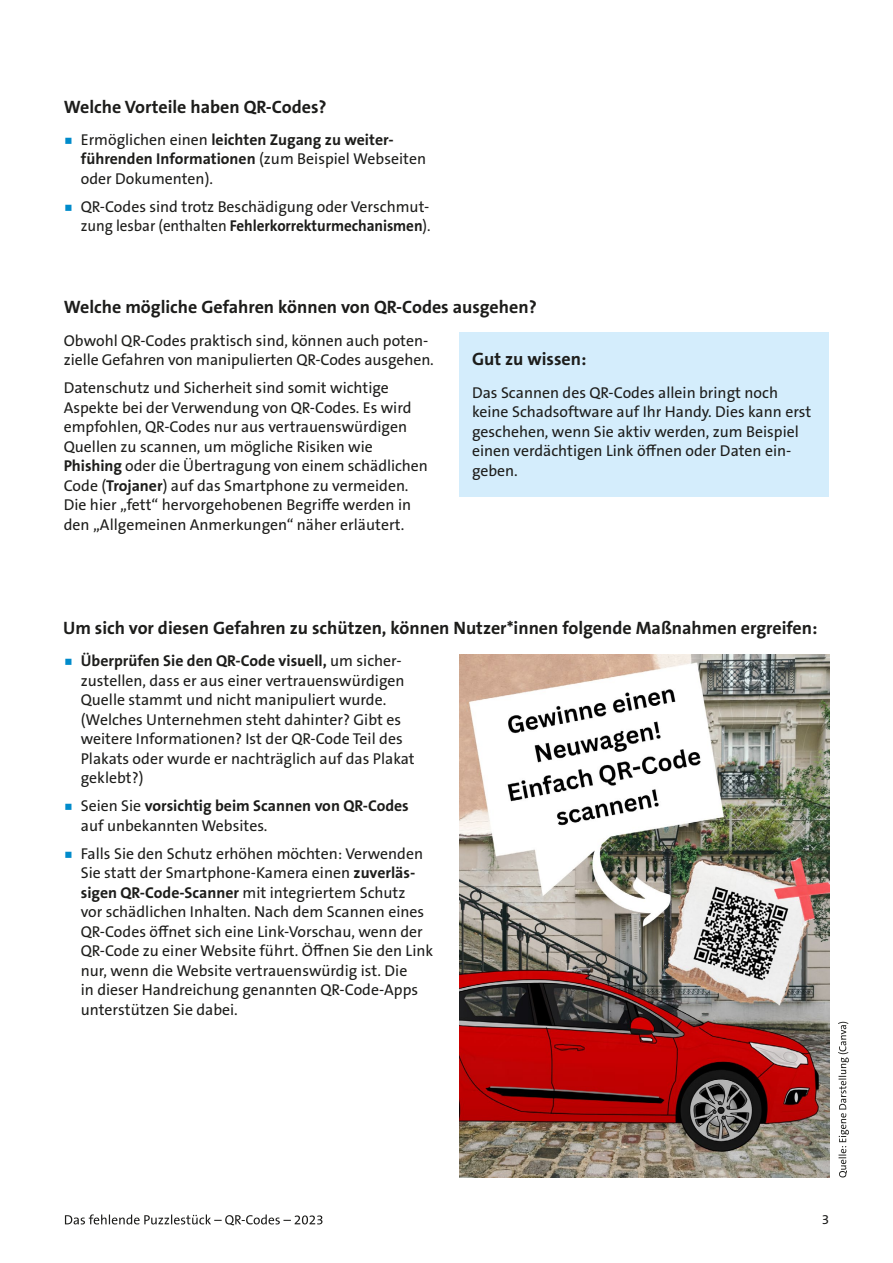
<style>
.page{position:relative;width:893px;height:1263px;background:#fff}
.page>*{position:absolute;margin:0;border:0;box-sizing:border-box;transform-origin:0 0}
.t1{font:700 18px "The Sans B W7";color:#1d1d1b}
.li{font:15.75px/19.5px "The Sans B W5 Plain";color:#1d1d1b}
.li-2{font:700 15.75px/19.5px "The Sans B W7";color:#1d1d1b}
.t2{font:13.5px "The Sans B W5 Plain";color:#1d1d1b}
.s1{font-family:"Montserrat";font-weight:600;color:#008bcb}
.s2{font-family:"The Sans B W7";font-weight:700}
.s3{font-family:"The Sans B W5 Plain";font-weight:400}
</style>
<div class="page">
<svg style="left:65px;top:1214px;width:257px;height:11px"></svg>
<div style="left:459px;top:332px;width:370px;height:164px;background:#d4edfc"></div>
<svg style="left:838px;top:1022px;width:11px;height:155px"></svg>
<img style="left:459px;top:655px;width:370px;height:523px">
<h3 class="t1" style="left:64px;top:95px;width:264px">Welche Vorteile haben QR-Codes?</h3>
<p class="li" style="left:81px;top:130px;width:347px;text-indent:-17px"><span class="s1">■</span> Ermöglichen einen <span class="s2">leichten Zugang zu weiter&shy;führenden Informationen</span> (zum Beispiel Webseiten oder Dokumenten).</p>
<p class="li" style="left:64px;top:197px;width:368px;text-align:right"><span class="s1">■</span> QR-Codes sind trotz Beschädigung oder Verschmut&shy;zung lesbar (enthalten <span class="s2">Fehlerkorrekturmechanismen</span>).</p>
<h3 class="t1" style="left:64px;top:295px;width:475px">Welche mögliche Gefahren können von QR-Codes ausgehen?</h3>
<p class="li" style="left:64px;top:331px;width:371px">Obwohl QR-Codes praktisch sind, können auch poten&shy;zielle Gefahren von manipulierten QR-Codes ausgehen.</p>
<p class="li" style="left:64px;top:378px;width:366px">Datenschutz und Sicherheit sind somit wichtige Aspekte bei der Verwendung von QR-Codes. Es wird empfohlen, QR-Codes nur aus vertrauenswürdigen Quellen zu scannen, um mögliche Risiken wie <span class="s2">Phishing</span> oder die Übertragung von einem schädlichen Code (<span class="s2">Trojaner</span>) auf das Smartphone zu vermeiden.<br>Die hier „fett“ hervorgehobenen Begriffe werden in den „Allgemeinen Anmerkungen“ näher erläutert.</p>
<h3 class="t1" style="left:472px;top:348px;width:116px">Gut zu wissen:</h3>
<p class="li" style="left:472px;top:383px;width:341px">Das Scannen des QR-Codes allein bringt noch keine Schadsoftware auf Ihr Handy. Dies kann erst geschehen, wenn Sie aktiv werden, zum Beispiel einen verdächtigen Link öffnen oder Daten ein&shy;geben.</p>
<h3 class="t1" style="left:63px;top:617px;width:756px">Um sich vor diesen Gefahren zu schützen, können Nutzer*innen folgende Maßnahmen ergreifen:</h3>
<p class="li" style="left:81px;top:651px;width:335px;text-indent:-17px"><span class="s1">■</span> <span class="s2">Überprüfen Sie den QR-Code visuell,</span> um sicher&shy;zustellen, dass er aus einer vertrauenswürdigen Quelle stammt und nicht manipuliert wurde. (Welches Unternehmen steht dahinter? Gibt es weitere Informationen? Ist der QR-Code Teil des Plakats oder wurde er nachträglich auf das Plakat geklebt?)</p>
<p class="li-2" style="left:81px;top:796px;width:330px;text-indent:-17px"><span class="s1">■</span> <span class="s3">Seien Sie</span> vorsichtig beim Scannen von QR-Codes <span class="s3">auf unbekannten Websites.</span></p>
<p class="li" style="left:81px;top:844px;width:354px;text-indent:-17px"><span class="s1">■</span> Falls Sie den Schutz erhöhen möchten: Verwenden Sie statt der Smartphone-Kamera einen <span class="s2">zuverläs&shy;sigen QR-Code-Scanner</span> mit integriertem Schutz<br>vor schädlichen Inhalten. Nach dem Scannen eines QR-Codes öffnet sich eine Link-Vorschau, wenn der QR-Code zu einer Website führt. Öffnen Sie den Link nur, wenn die Website vertrauenswürdig ist. Die<br>in dieser Handreichung genannten QR-Code-Apps unterstützen Sie dabei.</p>
<p class="t2" style="left:822px;top:1211px;width:9px">3</p>
</div>
